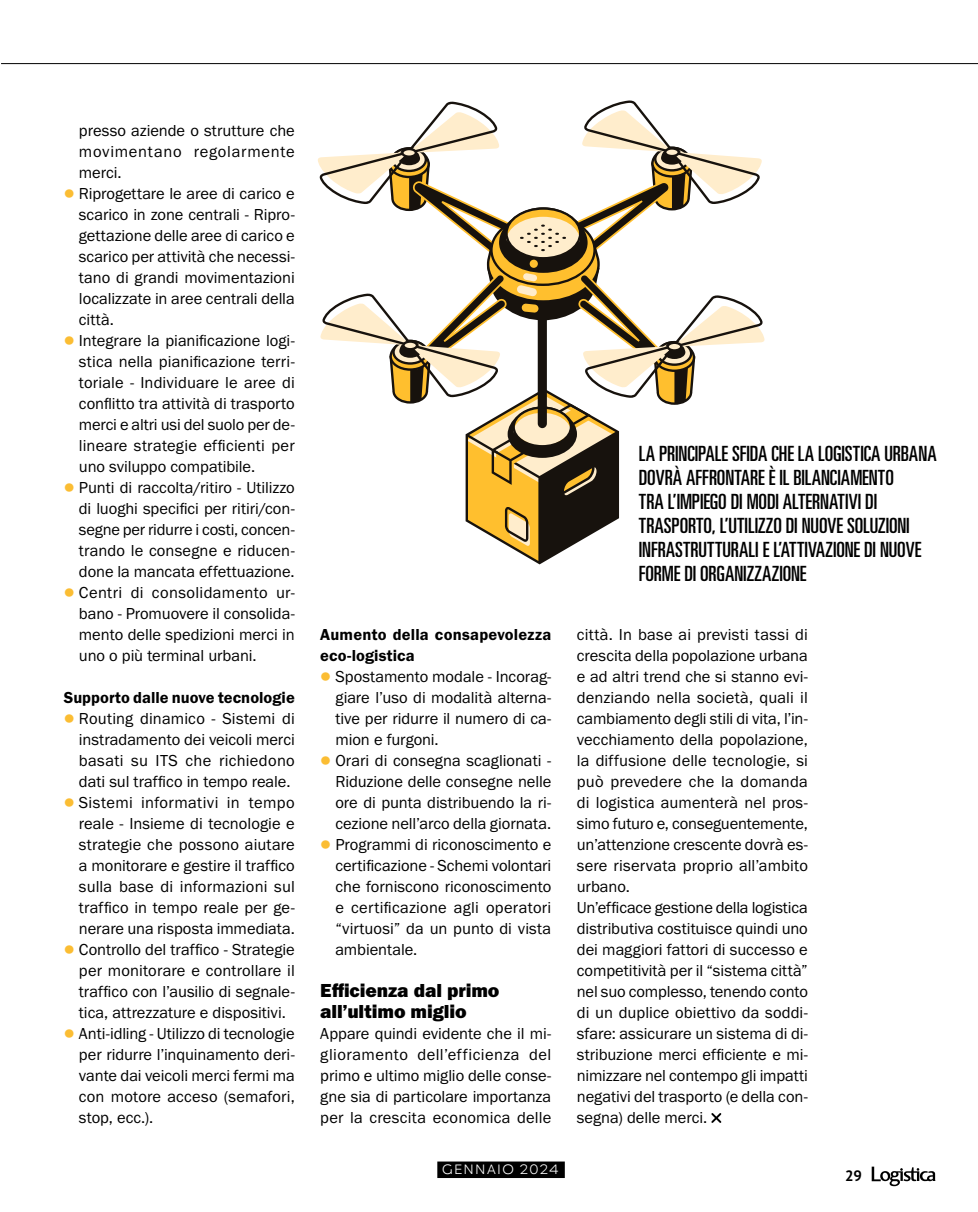
<style>
.page{position:relative;width:978px;height:1212px;background:#fff}
.page>*{position:absolute;margin:0;border:0;box-sizing:border-box;transform-origin:0 0}
.lo20_civetta_piccola{font:ultra-condensed 21px/24px "Univers LT Std";color:#000}
.lo20_titoletto_infratesto{font:19.5px/21px "Franklin Gothic URW Hea";letter-spacing:-.005em;color:#000}
.lo20_testo{font:16.5px/21px "Franklin Gothic URW Boo";color:#000;text-align:justify}
.lo20_testo-2{font:16.5px/21px "Franklin Gothic URW Dem";letter-spacing:.005em;color:#000}
.t1{font:700 15px "PT Sans Pro";color:#000}
.t2{font:300 13.5px "Catalpa";letter-spacing:.1em;color:#fff}
.s1{color:#fbbd33}
</style>
<div class="page">
<svg style="left:872px;top:1166px;width:63px;height:20px"></svg>
<div style="left:437px;top:1161px;width:128px;height:17px;background:#000"></div>
<hr style="left:1px;top:63px;width:977px;height:1px;background:#000">
<svg style="left:711px;top:1113px;width:11px;height:10px"></svg>
<svg style="left:318px;top:100px;width:447px;height:464px"></svg>
<p class="lo20_testo" style="left:79px;top:120px;width:217px">presso aziende o strutture che movimentano regolarmente merci.</p>
<p class="lo20_testo" style="left:79px;top:183px;width:217px;text-indent:-15px"><span class="s1">●</span> Riprogettare le aree di carico e scarico in zone centrali - Ripro&shy;gettazione delle aree di carico e scarico per attività che necessi&shy;tano di grandi movimentazioni localizzate in aree centrali della città.</p>
<p class="lo20_testo" style="left:79px;top:330px;width:217px;text-indent:-15px"><span class="s1">●</span> Integrare la pianificazione logi&shy;stica nella pianificazione terri&shy;toriale - Individuare le aree di conflitto tra attività di trasporto merci e altri usi del suolo per de&shy;lineare strategie efficienti per uno sviluppo compatibile.</p>
<p class="lo20_testo" style="left:79px;top:477px;width:217px;text-indent:-15px"><span class="s1">●</span> Punti di raccolta/ritiro - Utilizzo di luoghi specifici per ritiri/con&shy;segne per ridurre i costi, concen&shy;trando le consegne e riducen&shy;done la mancata effettuazione.</p>
<p class="lo20_testo" style="left:79px;top:582px;width:217px;text-indent:-15px"><span class="s1">●</span> Centri di consolidamento ur&shy;bano - Promuovere il consolida&shy;mento delle spedizioni merci in uno o più terminal urbani.</p>
<p class="lo20_testo-2" style="left:64px;top:687px;width:233px">Supporto dalle nuove tecnologie</p>
<p class="lo20_testo" style="left:79px;top:708px;width:217px;text-indent:-15px"><span class="s1">●</span> Routing dinamico - Sistemi di instradamento dei veicoli merci basati su ITS che richiedono dati sul traffico in tempo reale.</p>
<p class="lo20_testo" style="left:79px;top:792px;width:217px;text-indent:-15px"><span class="s1">●</span> Sistemi informativi in tempo reale - Insieme di tecnologie e strategie che possono aiutare a monitorare e gestire il traffico sulla base di informazioni sul traffico in tempo reale per ge&shy;nerare una risposta immediata.</p>
<p class="lo20_testo" style="left:79px;top:939px;width:217px;text-indent:-15px"><span class="s1">●</span> Controllo del traffico - Strategie per monitorare e controllare il traffico con l’ausilio di segnale&shy;tica, attrezzature e dispositivi.</p>
<p class="lo20_testo" style="left:79px;top:1023px;width:217px;text-indent:-15px"><span class="s1">●</span> Anti-idling - Utilizzo di tecnologie per ridurre l’inquinamento deri&shy;vante dai veicoli merci fermi ma con motore acceso (semafori, stop, ecc.).</p>
<p class="lo20_testo-2" style="left:320px;top:624px;width:233px">Aumento della consapevolezza eco-logistica</p>
<p class="lo20_testo" style="left:335px;top:666px;width:217px;text-indent:-15px"><span class="s1">●</span> Spostamento modale - Incorag&shy;giare l’uso di modalità alterna&shy;tive per ridurre il numero di ca&shy;mion e furgoni.</p>
<p class="lo20_testo" style="left:335px;top:750px;width:217px;text-indent:-15px"><span class="s1">●</span> Orari di consegna scaglionati - Riduzione delle consegne nelle ore di punta distribuendo la ri&shy;cezione nell’arco della giornata.</p>
<p class="lo20_testo" style="left:335px;top:834px;width:217px;text-indent:-15px"><span class="s1">●</span> Programmi di riconoscimento e certificazione - Schemi volontari che forniscono riconoscimento e certificazione agli operatori “virtuosi” da un punto di vista ambientale.</p>
<p class="lo20_titoletto_infratesto" style="left:320px;top:979px;width:181px">Efficienza dal primo all’ultimo miglio</p>
<p class="lo20_testo" style="left:320px;top:1023px;width:233px">Appare quindi evidente che il mi&shy;glioramento dell’efficienza del primo e ultimo miglio delle conse&shy;gne sia di particolare importanza per la crescita economica delle</p>
<p class="t2" style="left:442px;top:1161px;width:118px">GENNAIO 2024</p>
<p class="lo20_civetta_piccola" style="left:639px;top:442px;width:299px">LA PRINCIPALE SFIDA CHE LA LOGISTICA URBANA DOVRÀ AFFRONTARE È IL BILANCIAMENTO<br>TRA L’IMPIEGO DI MODI ALTERNATIVI DI TRASPORTO, L’UTILIZZO DI NUOVE SOLUZIONI INFRASTRUTTURALI E L’ATTIVAZIONE DI NUOVE FORME DI ORGANIZZAZIONE</p>
<p class="lo20_testo" style="left:577px;top:624px;width:233px">città. In base ai previsti tassi di crescita della popolazione urbana e ad altri trend che si stanno evi&shy;denziando nella società, quali il cambiamento degli stili di vita, l’in&shy;vecchiamento della popolazione, la diffusione delle tecnologie, si può prevedere che la domanda di logistica aumenterà nel pros&shy;simo futuro e, conseguentemente, un’attenzione crescente dovrà es&shy;sere riservata proprio all’ambito urbano.</p>
<p class="lo20_testo" style="left:577px;top:897px;width:233px">Un’efficace gestione della logistica distributiva costituisce quindi uno dei maggiori fattori di successo e competitività per il “sistema città” nel suo complesso, tenendo conto di un duplice obiettivo da soddi&shy;sfare: assicurare un sistema di di&shy;stribuzione merci efficiente e mi&shy;nimizzare nel contempo gli impatti negativi del trasporto (e della con&shy;segna) delle merci.</p>
<p class="t1" style="left:845px;top:1166px;width:19px">29</p>
</div>
